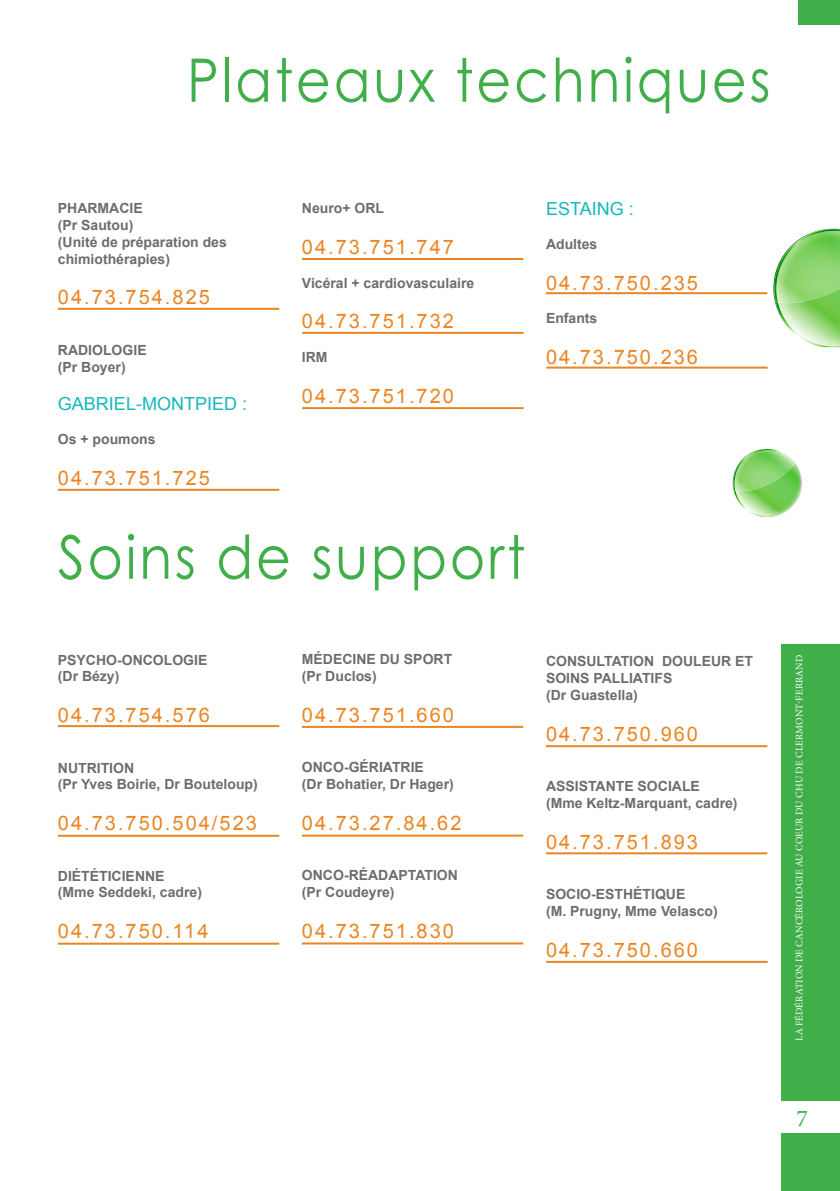
<style>
.page{position:relative;width:840px;height:1191px;background:#fff}
.page>*{position:absolute;margin:0;border:0;box-sizing:border-box;transform-origin:0 0}
.t1{font:60px "Century Gothic";letter-spacing:.05em;color:#40ae49;scale:.9 1}
.t2{font:24px "Minion Pro";color:#40ae49}
.t3{font:20px "Arial";letter-spacing:.1em;color:#eb8522}
.t4{font:18px "Arial";color:#14b8bc}
.t5{font:700 14px/16.8px "Arial";color:#6c6d70}
.t6{font:10px "Minion Pro";letter-spacing:.01em;color:#fff}
</style>
<div class="page">
<hr style="left:58px;top:308px;width:221px;height:2px;background:#eb8522">
<img style="left:775px;top:303px;width:64px;height:44px">
<img style="left:773px;top:229px;width:66px;height:74px">
<svg style="left:732px;top:462px;width:69px;height:32px"></svg>
<img style="left:733px;top:463px;width:67px;height:53px">
<img style="left:733px;top:449px;width:61px;height:42px">
<div style="left:798px;top:0;width:41px;height:24px;background:#40ae49"></div>
<div style="left:781px;top:644px;width:58px;height:547px;background:#40ae49"></div>
<div style="left:781px;top:1101px;width:58px;height:32px;background:#fff"></div>
<hr style="left:302px;top:258px;width:221px;height:2px;background:#eb8522">
<hr style="left:545px;top:292px;width:222px;height:2px;background:#eb8522">
<hr style="left:546px;top:366px;width:221px;height:2px;background:#eb8522">
<hr style="left:58px;top:725px;width:221px;height:2px;background:#eb8522">
<hr style="left:58px;top:834px;width:221px;height:2px;background:#eb8522">
<hr style="left:58px;top:942px;width:221px;height:2px;background:#eb8522">
<hr style="left:302px;top:726px;width:221px;height:2px;background:#eb8522">
<hr style="left:302px;top:834px;width:221px;height:2px;background:#eb8522">
<hr style="left:302px;top:942px;width:221px;height:2px;background:#eb8522">
<hr style="left:545px;top:852px;width:222px;height:2px;background:#eb8522">
<hr style="left:545px;top:745px;width:222px;height:2px;background:#eb8522">
<hr style="left:546px;top:961px;width:221px;height:2px;background:#eb8522">
<hr style="left:302px;top:332px;width:221px;height:2px;background:#eb8522">
<hr style="left:302px;top:407px;width:221px;height:2px;background:#eb8522">
<hr style="left:58px;top:489px;width:221px;height:2px;background:#eb8522">
<p class="t1" style="left:187px;top:38px;width:649px">Plateaux techniques</p>
<p class="t5" style="left:58px;top:200px;width:86px">PHARMACIE</p>
<p class="t5" style="left:58px;top:217px;width:77px">(Pr Sautou)</p>
<p class="t5" style="left:58px;top:234px;width:170px">(Unité de préparation des chimiothérapies)</p>
<p class="t3" style="left:58px;top:284px;width:153px">04.73.754.825</p>
<p class="t5" style="left:58px;top:342px;width:90px">RADIOLOGIE</p>
<p class="t5" style="left:58px;top:359px;width:69px">(Pr Boyer)</p>
<p class="t4" style="left:58px;top:392px;width:191px">GABRIEL-MONTPIED :</p>
<p class="t5" style="left:58px;top:431px;width:99px">Os + poumons</p>
<p class="t3" style="left:58px;top:464px;width:153px">04.73.751.725</p>
<p class="t5" style="left:302px;top:200px;width:84px">Neuro+ ORL</p>
<p class="t3" style="left:302px;top:234px;width:153px">04.73.751.747</p>
<p class="t5" style="left:302px;top:275px;width:174px">Vicéral + cardiovasculaire</p>
<p class="t3" style="left:302px;top:308px;width:153px">04.73.751.732</p>
<p class="t5" style="left:302px;top:349px;width:27px">IRM</p>
<p class="t3" style="left:302px;top:383px;width:153px">04.73.751.720</p>
<p class="t1" style="left:58px;top:515px;width:520px">Soins de support</p>
<p class="t4" style="left:545px;top:197px;width:89px">ESTAING :</p>
<p class="t5" style="left:545px;top:236px;width:53px">Adultes</p>
<p class="t3" style="left:545px;top:269px;width:153px">04.73.750.235</p>
<p class="t5" style="left:545px;top:310px;width:53px">Enfants</p>
<p class="t3" style="left:545px;top:344px;width:153px">04.73.750.236</p>
<p class="t5" style="left:58px;top:651px;width:151px">PSYCHO-ONCOLOGIE</p>
<p class="t5" style="left:58px;top:668px;width:63px">(Dr Bézy)</p>
<p class="t3" style="left:58px;top:702px;width:153px">04.73.754.576</p>
<p class="t5" style="left:58px;top:759px;width:78px">NUTRITION</p>
<p class="t5" style="left:58px;top:776px;width:201px">(Pr Yves Boirie, Dr Bouteloup)</p>
<p class="t3" style="left:58px;top:810px;width:200px">04.73.750.504/523</p>
<p class="t5" style="left:58px;top:867px;width:108px">DIÉTÉTICIENNE</p>
<p class="t5" style="left:58px;top:884px;width:145px">(Mme Seddeki, cadre)</p>
<p class="t3" style="left:58px;top:918px;width:152px">04.73.750.114</p>
<p class="t5" style="left:302px;top:651px;width:152px">MÉDECINE DU SPORT</p>
<p class="t5" style="left:302px;top:668px;width:76px">(Pr Duclos)</p>
<p class="t3" style="left:302px;top:701px;width:153px">04.73.751.660</p>
<p class="t5" style="left:302px;top:759px;width:123px">ONCO-GÉRIATRIE</p>
<p class="t5" style="left:302px;top:776px;width:153px">(Dr Bohatier, Dr Hager)</p>
<p class="t3" style="left:302px;top:809px;width:161px">04.73.27.84.62</p>
<p class="t5" style="left:302px;top:867px;width:157px">ONCO-RÉADAPTATION</p>
<p class="t5" style="left:302px;top:884px;width:94px">(Pr Coudeyre)</p>
<p class="t3" style="left:302px;top:917px;width:153px">04.73.751.830</p>
<p class="t5" style="left:545px;top:653px;width:208px">CONSULTATION DOULEUR ET<br>SOINS PALLIATIFS</p>
<p class="t5" style="left:545px;top:687px;width:93px">(Dr Guastella)</p>
<p class="t3" style="left:545px;top:720px;width:153px">04.73.750.960</p>
<p class="t5" style="left:545px;top:778px;width:155px">ASSISTANTE SOCIALE</p>
<p class="t5" style="left:545px;top:795px;width:193px">(Mme Keltz-Marquant, cadre)</p>
<p class="t3" style="left:545px;top:828px;width:153px">04.73.751.893</p>
<p class="t5" style="left:545px;top:886px;width:141px">SOCIO-ESTHÉTIQUE</p>
<p class="t5" style="left:545px;top:903px;width:173px">(M. Prugny, Mme Velasco)</p>
<p class="t3" style="left:545px;top:936px;width:153px">04.73.750.660</p>
<p class="t6" style="left:792px;top:1041px;width:387px;rotate:-90deg">LA FÉDÉRATION DE CANCÉROLOGIE AU COEUR DU CHU DE CLERMONT-FERRAND</p>
<p class="t2" style="left:796px;top:1102px;width:13px">7</p>
</div>
